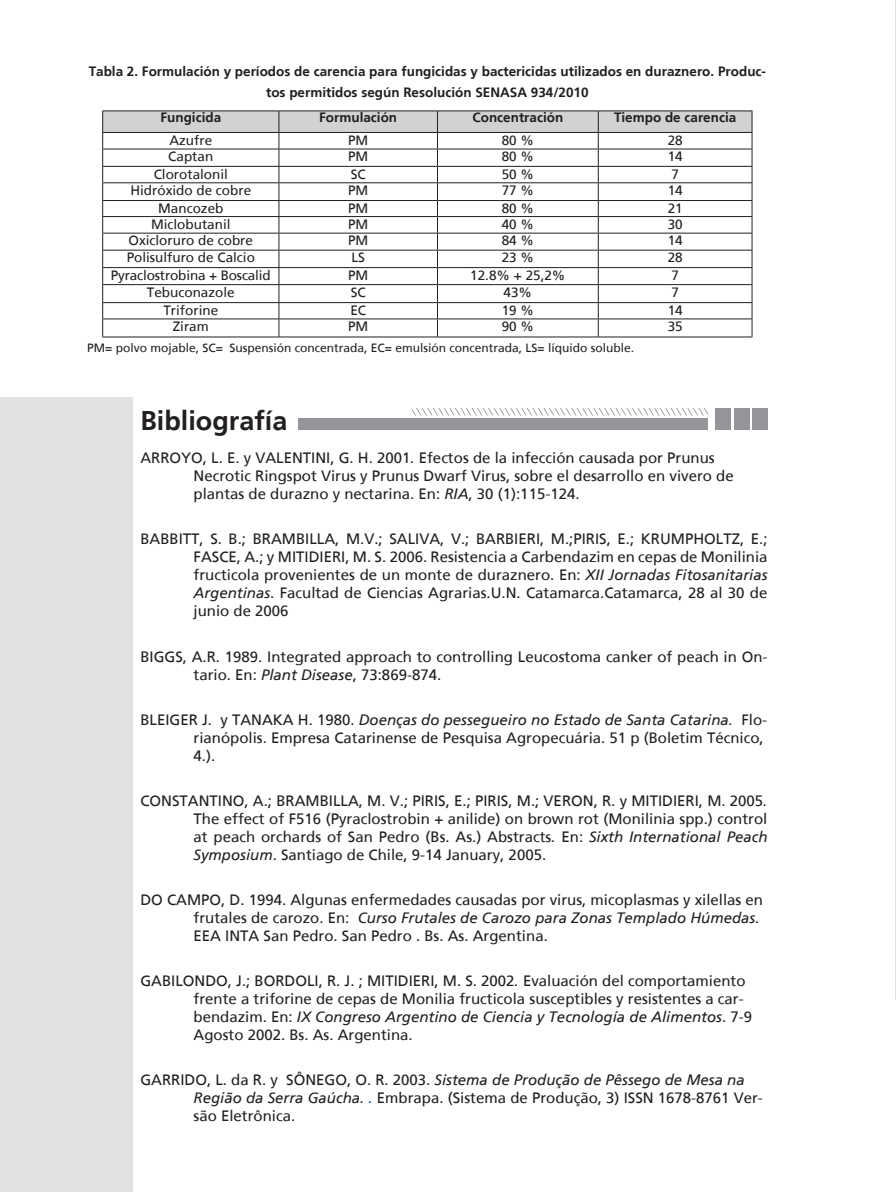
<style>
.page{position:relative;width:896px;height:1192px;background:#fff}
.page>*{position:absolute;margin:0;border:0;box-sizing:border-box;transform-origin:0 0}
.t1{font:700 27px "Frutiger";color:#231f20}
.t2{font:15px/18px "Frutiger";color:#231f20}
.t3{font:13.5px "Frutiger";color:#231f20}
.t4{font:700 13.5px/21px "Frutiger";color:#231f20;text-align:center}
.t5{font:12px "Frutiger";color:#231f20}
.s1{font-style:italic}
.s2{font-style:italic;color:#039}
</style>
<div class="page">
<hr style="left:102px;top:110px;width:177px;height:1px;background:#231f20">
<hr style="left:279px;top:110px;width:158px;height:1px;background:#231f20">
<hr style="left:437px;top:110px;width:161px;height:1px;background:#231f20">
<hr style="left:598px;top:110px;width:154px;height:1px;background:#231f20">
<hr style="left:102px;top:336px;width:177px;height:1px;background:#231f20">
<hr style="left:279px;top:336px;width:158px;height:1px;background:#231f20">
<hr style="left:437px;top:336px;width:161px;height:1px;background:#231f20">
<hr style="left:598px;top:336px;width:154px;height:1px;background:#231f20">
<svg style="left:102px;top:111px;width:651px;height:225px"></svg>
<div style="left:716px;top:408px;width:15px;height:21px;background:#939598"></div>
<div style="left:734px;top:408px;width:15px;height:21px;background:#939598"></div>
<div style="left:752px;top:408px;width:16px;height:21px;background:#939598"></div>
<div style="left:298px;top:418px;width:410px;height:11px;background:#939598"></div>
<svg style="left:412px;top:408px;width:296px;height:7px"></svg>
<div style="left:0;top:397px;width:133px;height:794px;background:#e1e2e4"></div>
<hr style="left:895px;top:0;width:1px;height:999px;background:#e1e2e4">
<p class="t4" style="left:89px;top:61px;width:679px">Tabla 2. Formulación y períodos de carencia para fungicidas y bactericidas utilizados en duraznero. Produc&shy;tos permitidos según Resolución SENASA 934/2010</p>
<p class="t4" style="left:160px;top:107px;width:62px">Fungicida</p>
<p class="t4" style="left:319px;top:107px;width:80px">Formulación</p>
<p class="t4" style="left:472px;top:107px;width:92px">Concentración</p>
<p class="t4" style="left:614px;top:107px;width:124px">Tiempo de carencia</p>
<p class="t3" style="left:169px;top:132px;width:44px">Azufre</p>
<p class="t3" style="left:348px;top:132px;width:22px">PM</p>
<p class="t3" style="left:502px;top:132px;width:34px">80 %</p>
<p class="t3" style="left:668px;top:132px;width:17px">28</p>
<p class="t3" style="left:168px;top:149px;width:47px">Captan</p>
<p class="t3" style="left:348px;top:149px;width:22px">PM</p>
<p class="t3" style="left:502px;top:149px;width:34px">80 %</p>
<p class="t3" style="left:668px;top:149px;width:17px">14</p>
<p class="t3" style="left:154px;top:166px;width:76px">Clorotalonil</p>
<p class="t3" style="left:351px;top:166px;width:16px">SC</p>
<p class="t3" style="left:502px;top:166px;width:34px">50 %</p>
<p class="t3" style="left:671px;top:166px;width:9px">7</p>
<p class="t3" style="left:130px;top:182px;width:122px">Hidróxido de cobre</p>
<p class="t3" style="left:348px;top:182px;width:22px">PM</p>
<p class="t3" style="left:502px;top:182px;width:34px">77 %</p>
<p class="t3" style="left:668px;top:182px;width:17px">14</p>
<p class="t3" style="left:158px;top:200px;width:67px">Mancozeb</p>
<p class="t3" style="left:348px;top:200px;width:22px">PM</p>
<p class="t3" style="left:502px;top:200px;width:34px">80 %</p>
<p class="t3" style="left:668px;top:200px;width:17px">21</p>
<p class="t3" style="left:151px;top:216px;width:81px">Miclobutanil</p>
<p class="t3" style="left:348px;top:216px;width:22px">PM</p>
<p class="t3" style="left:502px;top:216px;width:34px">40 %</p>
<p class="t3" style="left:668px;top:216px;width:17px">30</p>
<p class="t3" style="left:129px;top:233px;width:126px">Oxicloruro de cobre</p>
<p class="t3" style="left:348px;top:233px;width:22px">PM</p>
<p class="t3" style="left:502px;top:233px;width:34px">84 %</p>
<p class="t3" style="left:668px;top:233px;width:17px">14</p>
<p class="t3" style="left:127px;top:250px;width:130px">Polisulfuro de Calcio</p>
<p class="t3" style="left:351px;top:250px;width:15px">LS</p>
<p class="t3" style="left:502px;top:250px;width:34px">23 %</p>
<p class="t3" style="left:668px;top:250px;width:17px">28</p>
<p class="t3" style="left:111px;top:267px;width:162px">Pyraclostrobina + Boscalid</p>
<p class="t3" style="left:348px;top:267px;width:22px">PM</p>
<p class="t3" style="left:470px;top:267px;width:97px">12.8% + 25,2%</p>
<p class="t3" style="left:671px;top:267px;width:9px">7</p>
<p class="t3" style="left:147px;top:284px;width:89px">Tebuconazole</p>
<p class="t3" style="left:351px;top:284px;width:16px">SC</p>
<p class="t3" style="left:504px;top:284px;width:30px">43%</p>
<p class="t3" style="left:671px;top:284px;width:9px">7</p>
<p class="t3" style="left:163px;top:302px;width:56px">Triforine</p>
<p class="t3" style="left:350px;top:302px;width:17px">EC</p>
<p class="t3" style="left:502px;top:302px;width:34px">19 %</p>
<p class="t3" style="left:668px;top:302px;width:17px">14</p>
<p class="t3" style="left:173px;top:318px;width:38px">Ziram</p>
<p class="t3" style="left:348px;top:318px;width:22px">PM</p>
<p class="t3" style="left:502px;top:318px;width:34px">90 %</p>
<p class="t3" style="left:668px;top:318px;width:17px">35</p>
<p class="t5" style="left:87px;top:341px;width:548px">PM= polvo mojable, SC= Suspensión concentrada, EC= emulsión concentrada, LS= líquido soluble.</p>
<h1 class="t1" style="left:140px;top:404px;width:149px">Bibliografía</h1>
<p class="t2" style="left:194px;top:449px;width:542px;text-indent:-53px">ARROYO, L. E. y VALENTINI, G. H. 2001<span class="s1">.</span> Efectos de la infección causada por Prunus<br>Necrotic Ringspot Virus y Prunus Dwarf Virus, sobre el desarrollo en vivero de plantas de durazno y nectarina. En: <span class="s1">RIA</span>, 30 (1):115-124.</p>
<p class="t2" style="left:194px;top:530px;width:576px;text-align:justify;text-indent:-53px">BABBITT, S. B.; BRAMBILLA, M.V.; SALIVA, V.; BARBIERI, M.;PIRIS, E.; KRUMPHOLTZ, E.; FASCE, A.; y MITIDIERI, M. S. 2006. Resistencia a Carbendazim en cepas de Monilinia fructicola provenientes de un monte de duraznero. En: <span class="s1">XII Jornadas Fitosanitarias Argentinas</span>. Facultad de Ciencias Agrarias.U.N. Catamarca.Catamarca, 28 al 30 de junio de 2006</p>
<p class="t2" style="left:194px;top:647px;width:575px;text-indent:-53px">BIGGS, A.R. 1989. Integrated approach to controlling Leucostoma canker of peach in On&shy;tario. En: <span class="s1">Plant Disease</span>, 73:869-874.</p>
<p class="t2" style="left:194px;top:710px;width:575px;text-indent:-53px">BLEIGER J. y TANAKA H. 1980. <span class="s1">Doenças do pessegueiro no Estado de Santa Catarina.</span> Flo&shy;rianópolis. Empresa Catarinense de Pesquisa Agropecuária. 51 p (Boletim Técnico,<br>4.).</p>
<p class="t2" style="left:194px;top:791px;width:575px;text-align:justify;text-indent:-53px">CONSTANTINO, A.; BRAMBILLA, M. V.; PIRIS, E.; PIRIS, M.; VERON, R. y MITIDIERI, M. 2005<span class="s1">.<br></span>The effect of F516 (Pyraclostrobin + anilide) on brown rot (Monilinia spp.) control at peach orchards of San Pedro (Bs. As.) Abstracts<span class="s1">.</span> En: <span class="s1">Sixth International Peach Symposium</span>. Santiago de Chile, 9-14 January, 2005.</p>
<p class="t2" style="left:194px;top:890px;width:571px;text-indent:-53px">DO CAMPO, D. 1994. Algunas enfermedades causadas por virus, micoplasmas y xilellas en frutales de carozo. En: <span class="s1">Curso Frutales de Carozo para Zonas Templado Húmedas.<br></span>EEA INTA San Pedro. San Pedro . Bs. As. Argentina.</p>
<p class="t2" style="left:194px;top:971px;width:560px;text-indent:-53px">GABILONDO, J.; BORDOLI, R. J. ; MITIDIERI, M. S. 2002<span class="s1">.</span> Evaluación del comportamiento frente a triforine de cepas de Monilia fructicola susceptibles y resistentes a car&shy;bendazim. En: <span class="s1">IX Congreso Argentino de Ciencia y Tecnología de Alimentos</span>. 7-9<br>Agosto 2002. Bs. As. Argentina.</p>
<p class="t2" style="left:194px;top:1070px;width:571px;text-indent:-53px">GARRIDO, L. da R. y SÔNEGO, O. R. 2003. <span class="s1">Sistema de Produção de Pêssego de Mesa na<br>Região da Serra Gaúcha.</span> <span class="s2">.</span> Embrapa. (Sistema de Produção, 3) ISSN 1678-8761 Ver&shy;são Eletrônica.</p>
</div>
